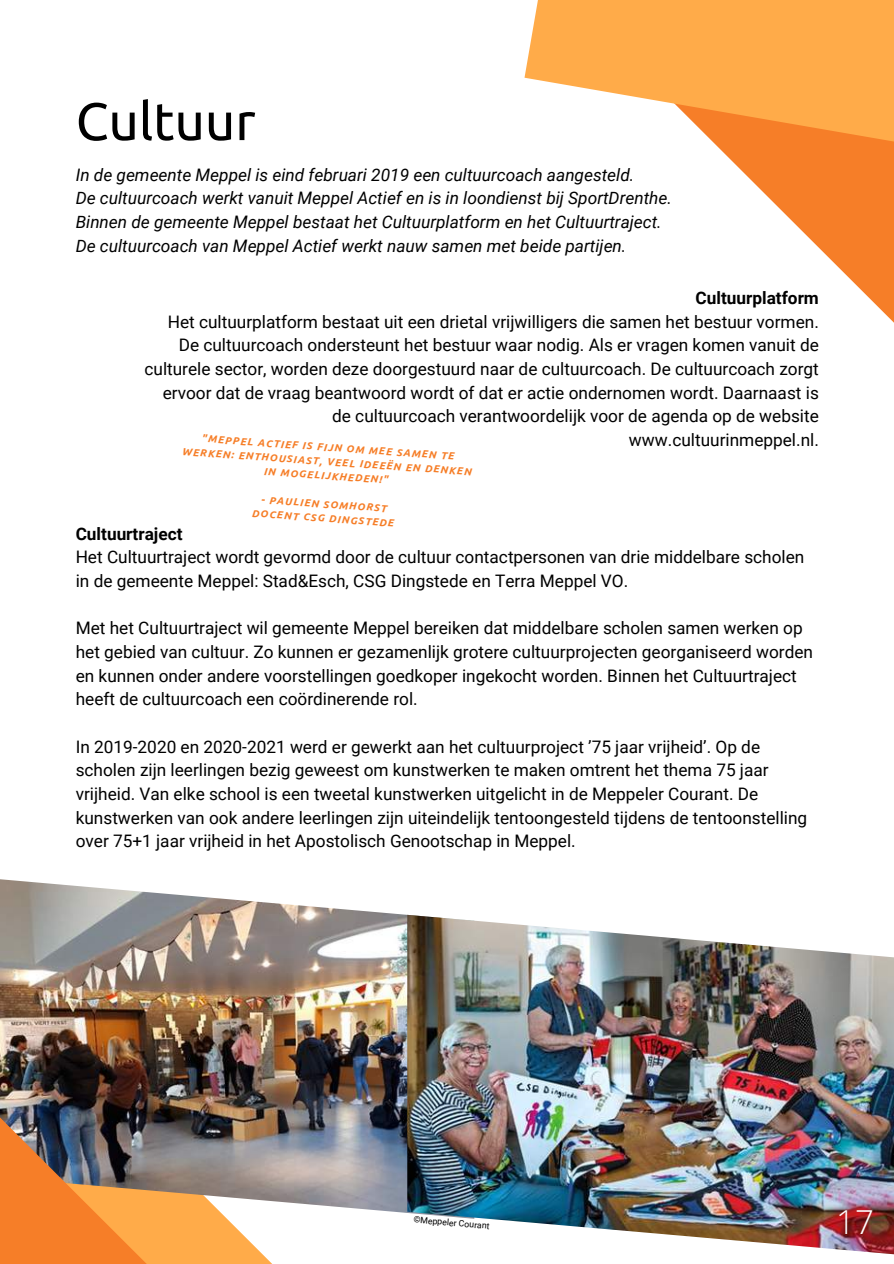
<style>
.page{position:relative;width:894px;height:1264px;background:#fff}
.page>*{position:absolute;margin:0;border:0;box-sizing:border-box;transform-origin:0 0}
.t1{font:52.8px "Ubuntu";color:#000}
.t2{font:300 33px "Open Sans";color:#fff}
.t3{font:17.25px/23.7px "Roboto";color:#000}
.t4{font:italic 17.25px/23.7px "Roboto";color:#000}
.t5{font:700 17.25px "Roboto";color:#000}
.t6{font:italic 700 10.35px/14.2px "Ubuntu";color:#f67e28;text-align:center}
.t7{font:8.7px "Roboto";color:#000}
</style>
<div class="page">
<svg style="left:773px;top:202px;width:120px;height:120px"></svg>
<img style="left:358px;top:910px;width:49px;height:303px">
<img style="left:0;top:879px;width:358px;height:384px">
<svg style="left:524px;top:0;width:369px;height:202px;fill:#ffab49"></svg>
<img style="left:407px;top:914px;width:486px;height:340px">
<h1 class="t1" style="left:76px;top:91px;width:181px">Cultuur</h1>
<p class="t4" style="left:76px;top:163px;width:597px">In de gemeente Meppel is eind februari 2019 een cultuurcoach aangesteld.<br>De cultuurcoach werkt vanuit Meppel Actief en is in loondienst bij SportDrenthe.<br>Binnen de gemeente Meppel bestaat het Cultuurplatform en het Cultuurtraject.<br>De cultuurcoach van Meppel Actief werkt nauw samen met beide partijen.</p>
<p class="t5" style="left:695px;top:288px;width:125px">Cultuurplatform</p>
<p class="t3" style="left:144px;top:310px;width:675px;text-align:right">Het cultuurplatform bestaat uit een drietal vrijwilligers die samen het bestuur vormen.<br>De cultuurcoach ondersteunt het bestuur waar nodig. Als er vragen komen vanuit de culturele sector, worden deze doorgestuurd naar de cultuurcoach. De cultuurcoach zorgt ervoor dat de vraag beantwoord wordt of dat er actie ondernomen wordt. Daarnaast is de cultuurcoach verantwoordelijk voor de agenda op de website www.cultuurinmeppel.nl.</p>
<p class="t6" style="left:202px;top:431px;width:254px;rotate:4deg">"MEPPEL ACTIEF IS FIJN OM MEE SAMEN TE</p>
<p class="t6" style="left:264px;top:464px;width:126px;rotate:4deg">IN MOGELIJKHEDEN!"</p>
<p class="t6" style="left:253px;top:491px;width:144px;rotate:4deg">- PAULIEN SOMHORST<br>DOCENT CSG DINGSTEDE</p>
<p class="t6" style="left:182px;top:444px;width:291px;rotate:4deg">WERKEN: ENTHOUSIAST, VEEL IDEEËN EN DENKEN</p>
<p class="t5" style="left:76px;top:524px;width:108px">Cultuurtraject</p>
<p class="t3" style="left:76px;top:545px;width:730px">Het Cultuurtraject wordt gevormd door de cultuur contactpersonen van drie middelbare scholen in de gemeente Meppel: Stad&amp;Esch, CSG Dingstede en Terra Meppel VO.</p>
<p class="t3" style="left:76px;top:616px;width:738px">Met het Cultuurtraject wil gemeente Meppel bereiken dat middelbare scholen samen werken op het gebied van cultuur. Zo kunnen er gezamenlijk grotere cultuurprojecten georganiseerd worden en kunnen onder andere voorstellingen goedkoper ingekocht worden. Binnen het Cultuurtraject heeft de cultuurcoach een coördinerende rol.</p>
<p class="t3" style="left:76px;top:735px;width:732px">In 2019-2020 en 2020-2021 werd er gewerkt aan het cultuurproject ’75 jaar vrijheid’. Op de scholen zijn leerlingen bezig geweest om kunstwerken te maken omtrent het thema 75 jaar vrijheid. Van elke school is een tweetal kunstwerken uitgelicht in de Meppeler Courant. De kunstwerken van ook andere leerlingen zijn uiteindelijk tentoongesteld tijdens de tentoonstelling over 75+1 jaar vrijheid in het Apostolisch Genootschap in Meppel.</p>
<p class="t7" style="left:414px;top:1214px;width:78px;rotate:5deg">©Meppeler Courant</p>
<h2 class="t2" style="left:835px;top:1198px;width:39px">17</h2>
</div>
